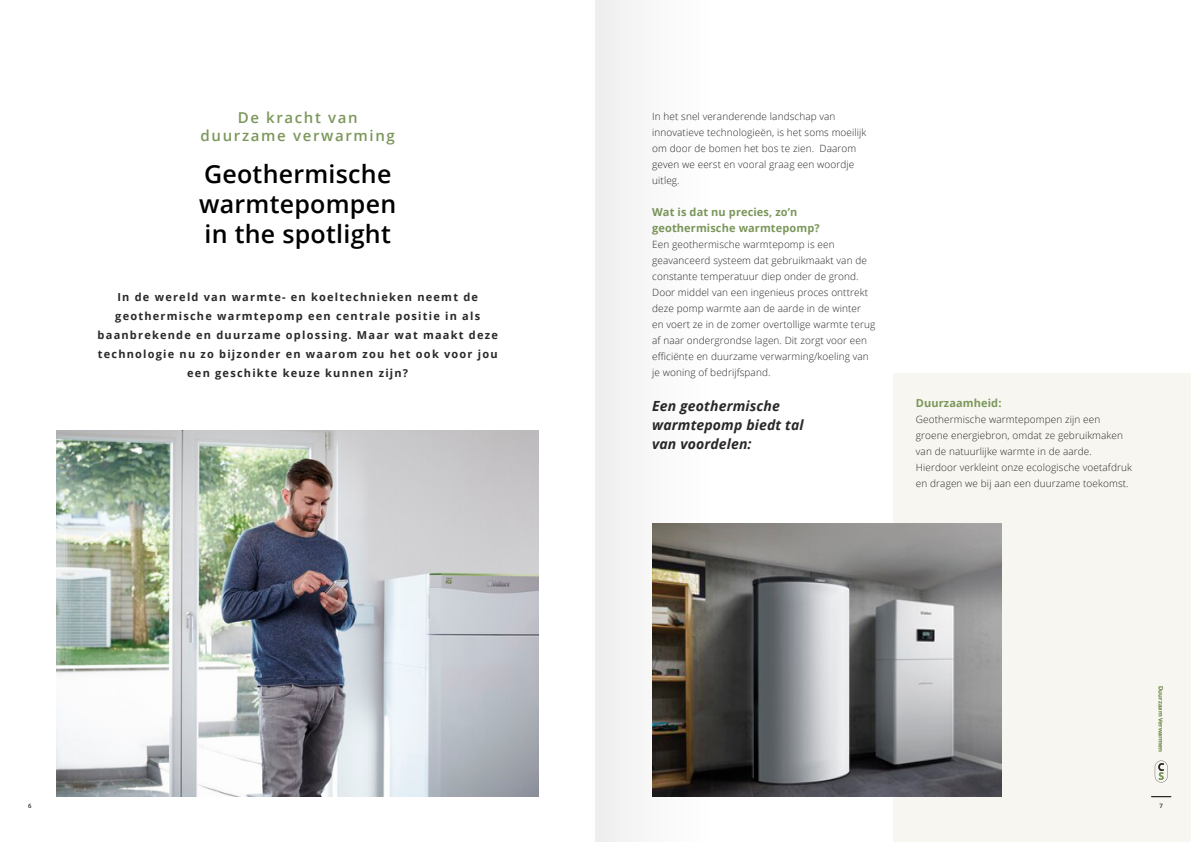
<style>
.page{position:relative;width:1191px;height:842px;background:#fff}
.page>*{position:absolute;margin:0;border:0;box-sizing:border-box;transform-origin:0 0}
.t1{font:600 25px/30px "Open Sans";letter-spacing:.01em;color:#000}
.t2{font:600 15px/18px "Open Sans";letter-spacing:.11em;color:#7b975b;text-align:center}
.t3{font:italic 700 14px/19px "Open Sans";letter-spacing:.01em;color:#2b2828}
.t4{font:700 11px/19px "Open Sans";letter-spacing:.11em;color:#2b2828;text-align:center}
.t5{font:700 11px/16px "Open Sans";letter-spacing:.01em;color:#7b975b}
.t6{font:300 10px/16px "Open Sans";letter-spacing:.01em;color:#2b2828}
.t7{font:600 6px "Open Sans";letter-spacing:.01em;color:#7b975b}
.t8{font:600 6px "Open Sans";color:#2b2828}
</style>
<div class="page">
<div style="left:893px;top:374px;width:298px;height:468px;background:#f8f6f0"></div>
<img style="left:57px;top:431px;width:482px;height:365px">
<img style="left:709px;top:523px;width:292px;height:274px">
<svg style="left:1154px;top:761px;width:13px;height:21px"></svg>
<svg style="left:1151px;top:796px;width:20px;height:1px"></svg>
<svg style="left:595px;top:0;width:114px;height:842px"></svg>
<h2 class="t2" style="left:201px;top:109px;width:196px">De kracht van duurzame verwarming</h2>
<h1 class="t1" style="left:199px;top:159px;width:199px">Geothermische warmtepompen in the spotlight</h1>
<p class="t4" style="left:98px;top:288px;width:402px">In de wereld van warmte- en koeltechnieken neemt de geothermische warmtepomp een centrale positie in als baanbrekende en duurzame oplossing. Maar wat maakt deze technologie nu zo bijzonder en waarom zou het ook voor jou een geschikte keuze kunnen zijn?</p>
<p class="t8" style="left:28px;top:802px;width:5px">6</p>
<p class="t6" style="left:652px;top:108px;width:216px">In het snel veranderende landschap van innovatieve technologieën, is het soms moeilijk om door de bomen het bos te zien. Daarom geven we eerst en vooral graag een woordje uitleg.</p>
<p class="t5" style="left:652px;top:203px;width:169px">Wat is dat nu precies, zo’n geothermische warmtepomp?</p>
<p class="t6" style="left:652px;top:236px;width:224px">Een geothermische warmtepomp is een geavanceerd systeem dat gebruikmaakt van de constante temperatuur diep onder de grond.<br>Door middel van een ingenieus proces onttrekt deze pomp warmte aan de aarde in de winter<br>en voert ze in de zomer overtollige warmte terug af naar ondergrondse lagen. Dit zorgt voor een efficiënte en duurzame verwarming/koeling van je woning of bedrijfspand.</p>
<h3 class="t3" style="left:652px;top:396px;width:153px">Een geothermische warmtepomp biedt tal van voordelen:</h3>
<p class="t5" style="left:916px;top:394px;width:87px">Duurzaamheid:</p>
<p class="t6" style="left:916px;top:411px;width:217px">Geothermische warmtepompen zijn een groene energiebron, omdat ze gebruikmaken van de natuurlijke warmte in de aarde.<br>Hierdoor verkleint onze ecologische voetafdruk en dragen we bij aan een duurzame toekomst.</p>
<p class="t7" style="left:1165px;top:686px;width:67px;rotate:90deg">Duurzaam verwarmen</p>
<p class="t7" style="left:1165px;top:718px;width:5px;rotate:90deg">V</p>
<p class="t8" style="left:1159px;top:802px;width:5px">7</p>
</div>
